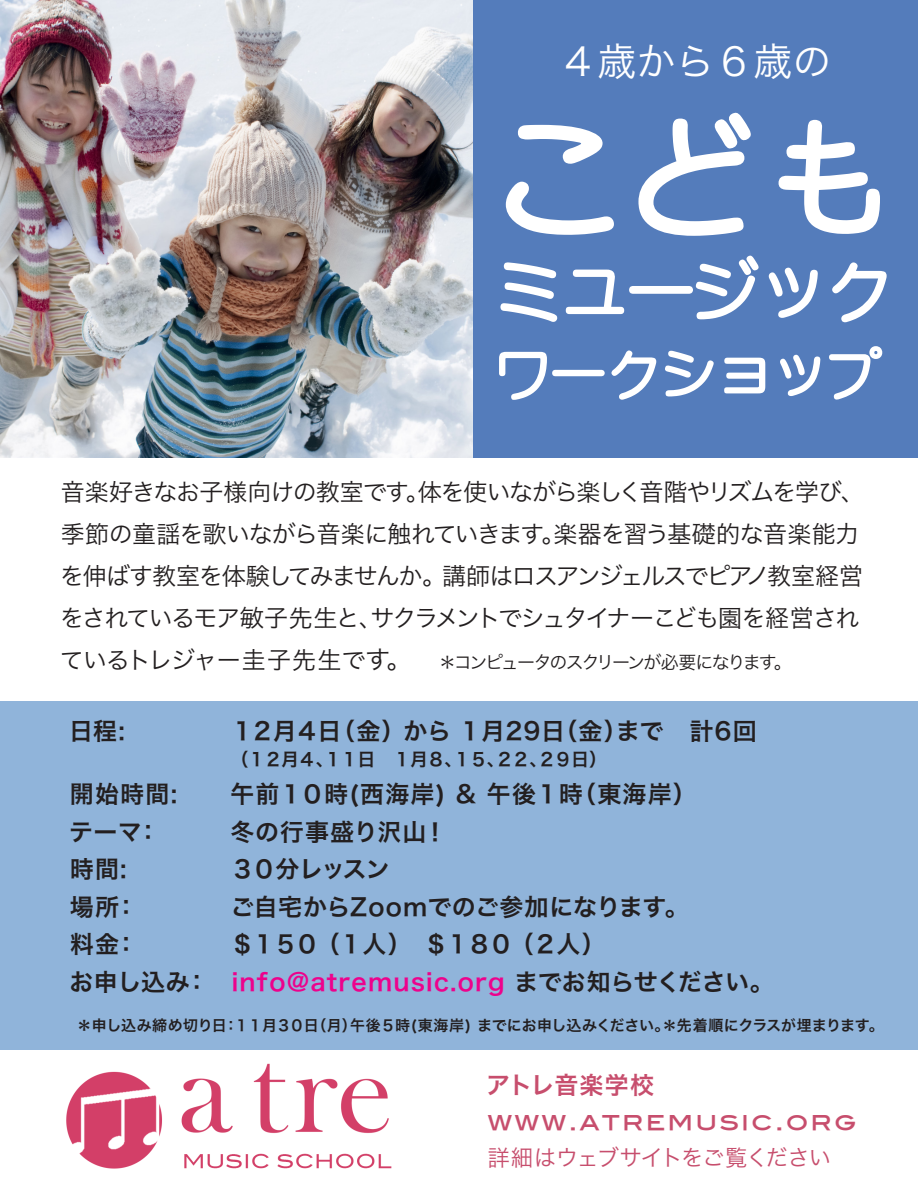
<style>
.page{position:relative;width:918px;height:1188px;background:#fff}
.page>*{position:absolute;margin:0;border:0;box-sizing:border-box;transform-origin:0 0}
.t1{font:128.25px "ST Yuanti SC Bold";color:#fff}
.t2{font:66.15px "ST Yuanti SC Bold";color:#fff}
.t3{font:54.3px "ST Yuanti SC Bold";letter-spacing:.02em;color:#fff}
.t4{font:39px "Hiragino Sans GB W3";color:#fff}
.t5{font:24px/42px "Hira Kaku Pro W3";letter-spacing:-.055em;color:#231f20}
.t6{font:24px "Hira Kaku Pro W6";letter-spacing:.01em;color:#231f20}
.t7{font:24px "Hira Kaku Pro W6";letter-spacing:.04em;color:#ed028c}
.t8{font:24px "Hira Kaku Pro W6";letter-spacing:.03em;color:#231f20}
.t9{font:24px/36px "Blair Md ITCTT Medium";letter-spacing:.09em;color:#c74e6d}
.t10{font:24px "Hira Kaku Pro W6";letter-spacing:.05em;color:#231f20}
.t11{font:24px "Hira Kaku Pro W6";letter-spacing:-.1em;color:#231f20}
.t12{font:24px "Hira Kaku Pro W6";letter-spacing:-.055em;color:#231f20}
.t13{font:22.5px "Hira Kaku Pro W3";letter-spacing:-.05em;color:#c74e6d}
.t14{font:18px "Hira Kaku Pro W3";letter-spacing:-.115em;color:#231f20}
.t15{font:18px "Hira Kaku Pro W6";letter-spacing:-.065em;color:#231f20}
.t16{font:15px "Hira Kaku Pro W6";letter-spacing:-.015em;color:#231f20}
.s1{font-size:24px}
.s2{font-size:25.5px}
.s3{color:#231f20}
.s4{font-family:"Hira Kaku Pro W6"}
</style>
<div class="page">
<div style="left:0;top:701px;width:918px;height:349px;background:#90b4da"></div>
<div style="left:0;top:0;width:918px;height:458px;background:#547cbb"></div>
<img style="left:0;top:0;width:472px;height:458px">
<img style="left:66px;top:1063px;width:326px;height:106px">
<p class="t4" style="left:558px;top:37px;width:274px">４歳から６歳の</p>
<p class="t1" style="left:496px;top:80px;width:399px">こども</p>
<p class="t2" style="left:496px;top:241px;width:398px">ミュージック</p>
<p class="t3" style="left:496px;top:333px;width:388px">ワークショップ</p>
<p class="t5" style="left:60px;top:469px;width:806px">音楽好きなお子様向けの教室です。体を使いながら楽しく音階やリズムを学び、季節の童謡を歌いながら音楽に触れていきます。楽器を習う基礎的な音楽能力を伸ばす教室を体験してみませんか。講師はロスアンジェルスでピアノ教室経営をされているモア敏子先生と、サクラメントでシュタイナーこども園を経営され</p>
<p class="t14" style="left:60px;top:646px;width:734px"><span class="s1">ているトレジャー圭子先生で</span><span class="s2">す。 　</span>＊コンピュータのスクリーンが必要になります。</p>
<p class="t6" style="left:69px;top:710px;width:57px">日程:</p>
<p class="t8" style="left:230px;top:710px;width:528px">１2月4日（金）から １月29日（金）まで　計6回</p>
<p class="t15" style="left:230px;top:743px;width:378px">（１２月４、１１日　１月８、１５、２２、２９日）</p>
<p class="t6" style="left:70px;top:773px;width:109px">開始時間:</p>
<p class="t10" style="left:230px;top:773px;width:468px">午前１０時(西海岸) &amp; 午後１時（東海岸）</p>
<p class="t6" style="left:69px;top:810px;width:92px">テーマ：</p>
<p class="t8" style="left:230px;top:810px;width:218px">冬の行事盛り沢山！</p>
<p class="t6" style="left:70px;top:848px;width:58px">時間:</p>
<p class="t12" style="left:230px;top:848px;width:161px">３０分レッスン</p>
<p class="t6" style="left:70px;top:885px;width:70px">場所：</p>
<p class="t6" style="left:230px;top:885px;width:460px">ご自宅からZoomでのご参加になります。</p>
<p class="t6" style="left:70px;top:923px;width:70px">料金：</p>
<p class="t11" style="left:230px;top:923px;width:377px">＄１５０ （１人）　＄１８０ （２人）</p>
<p class="t7" style="left:69px;top:960px;width:706px"><span class="s3">お申し込み：</span> info@atremusic.org <span class="s3">までお知らせください。</span></p>
<p class="t16" style="left:77px;top:1012px;width:808px">＊申し込み締め切り日：１１月３０日（月）午後５時(東海岸) までにお申し込みください。＊先着順にクラスが埋まります。</p>
<p class="t9" style="left:486px;top:1065px;width:372px"><span class="s4">アトレ音楽学校</span>www.atremusic.org</p>
<p class="t13" style="left:487px;top:1138px;width:345px">詳細はウェブサイトをご覧ください</p>
</div>
